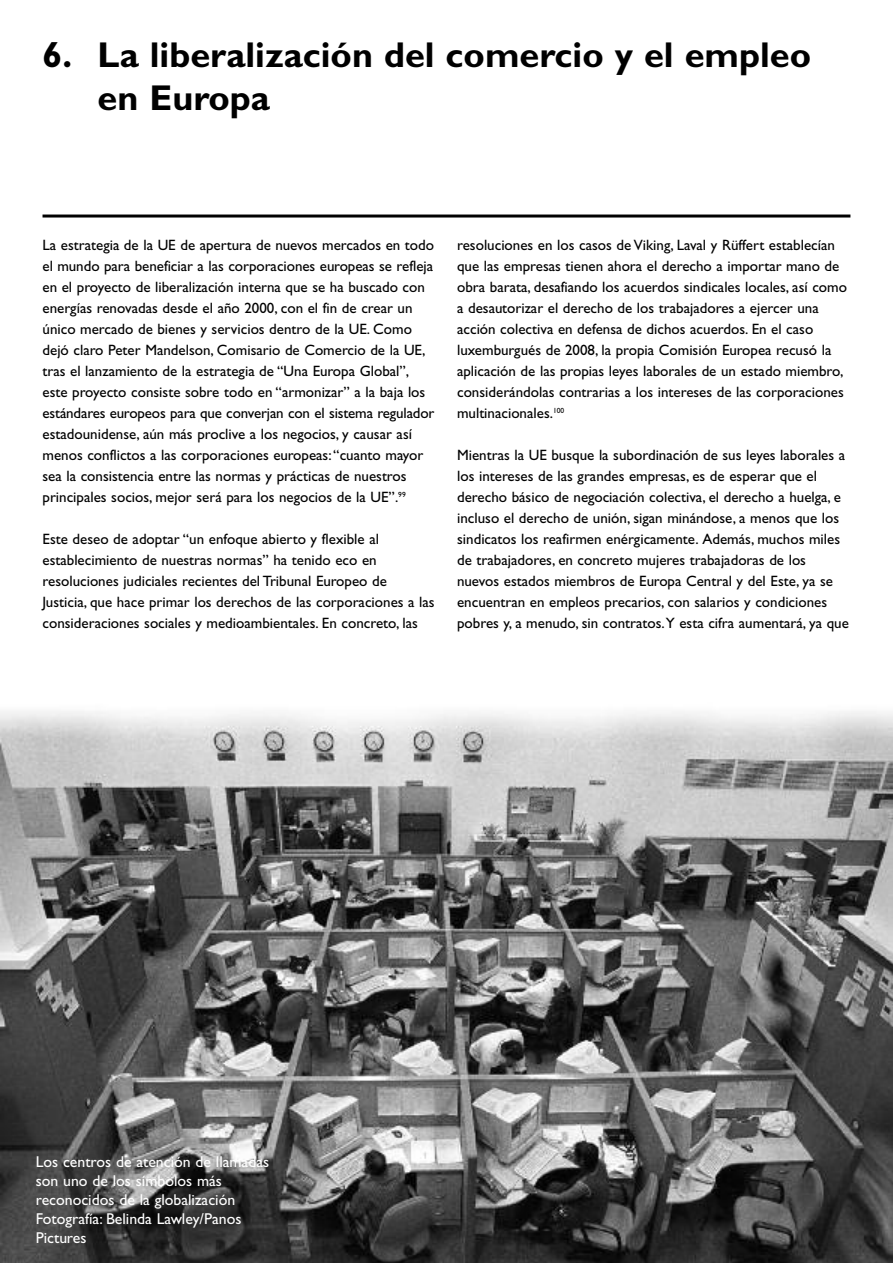
<style>
.page{position:relative;width:893px;height:1263px;background:#fff}
.page>*{position:absolute;margin:0;border:0;box-sizing:border-box;transform-origin:0 0}
.t1{font:700 36px/43.2px "Gill Sans";color:#000}
.t2{font:15.75px/18.9px "Gill Sans";color:#fff}
.t3{font:15px/21px "Gill Sans";color:#000}
</style>
<div class="page">
<hr style="left:43px;top:215px;width:807px;height:3px;background:#000">
<img style="left:0;top:711px;width:893px;height:552px">
<h1 class="t1" style="left:98px;top:37px;width:715px;text-indent:-55px">6. La liberalización del comercio y el empleo en Europa</h1>
<p class="t3" style="left:43px;top:236px;width:393px">La estrategia de la UE de apertura de nuevos mercados en todo el mundo para beneficiar a las corporaciones europeas se refleja en el proyecto de liberalización interna que se ha buscado con energías renovadas desde el año 2000, con el fin de crear un único mercado de bienes y servicios dentro de la UE. Como dejó claro Peter Mandelson, Comisario de Comercio de la UE, tras el lanzamiento de la estrategia de “Una Europa Global”, este proyecto consiste sobre todo en “armonizar” a la baja los estándares europeos para que converjan con el sistema regulador estadounidense, aún más proclive a los negocios, y causar así menos conflictos a las corporaciones europeas:“cuanto mayor sea la consistencia entre las normas y prácticas de nuestros principales socios, mejor será para los negocios de la UE”.<sup>99</sup></p>
<p class="t3" style="left:43px;top:530px;width:394px">Este deseo de adoptar “un enfoque abierto y flexible al establecimiento de nuestras normas” ha tenido eco en resoluciones judiciales recientes del Tribunal Europeo de Justicia, que hace primar los derechos de las corporaciones a las consideraciones sociales y medioambientales. En concreto, las</p>
<p class="t3" style="left:457px;top:236px;width:391px">resoluciones en los casos de Viking, Laval y Rüffert establecían que las empresas tienen ahora el derecho a importar mano de obra barata, desafiando los acuerdos sindicales locales, así como a desautorizar el derecho de los trabajadores a ejercer una acción colectiva en defensa de dichos acuerdos. En el caso luxemburgués de 2008, la propia Comisión Europea recusó la aplicación de las propias leyes laborales de un estado miembro, considerándolas contrarias a los intereses de las corporaciones multinacionales.<sup>100</sup></p>
<p class="t3" style="left:457px;top:446px;width:393px">Mientras la UE busque la subordinación de sus leyes laborales a los intereses de las grandes empresas, es de esperar que el derecho básico de negociación colectiva, el derecho a huelga, e incluso el derecho de unión, sigan minándose, a menos que los sindicatos los reafirmen enérgicamente. Además, muchos miles de trabajadores, en concreto mujeres trabajadoras de los nuevos estados miembros de Europa Central y del Este, ya se encuentran en empleos precarios, con salarios y condiciones pobres y, a menudo, sin contratos.Y esta cifra aumentará, ya que</p>
<p class="t2" style="left:36px;top:1154px;width:235px">Los centros de atención de llamadas son uno de los símbolos más reconocidos de la globalización<br>Fotografía: Belinda Lawley/Panos<br>Pictures</p>
</div>
